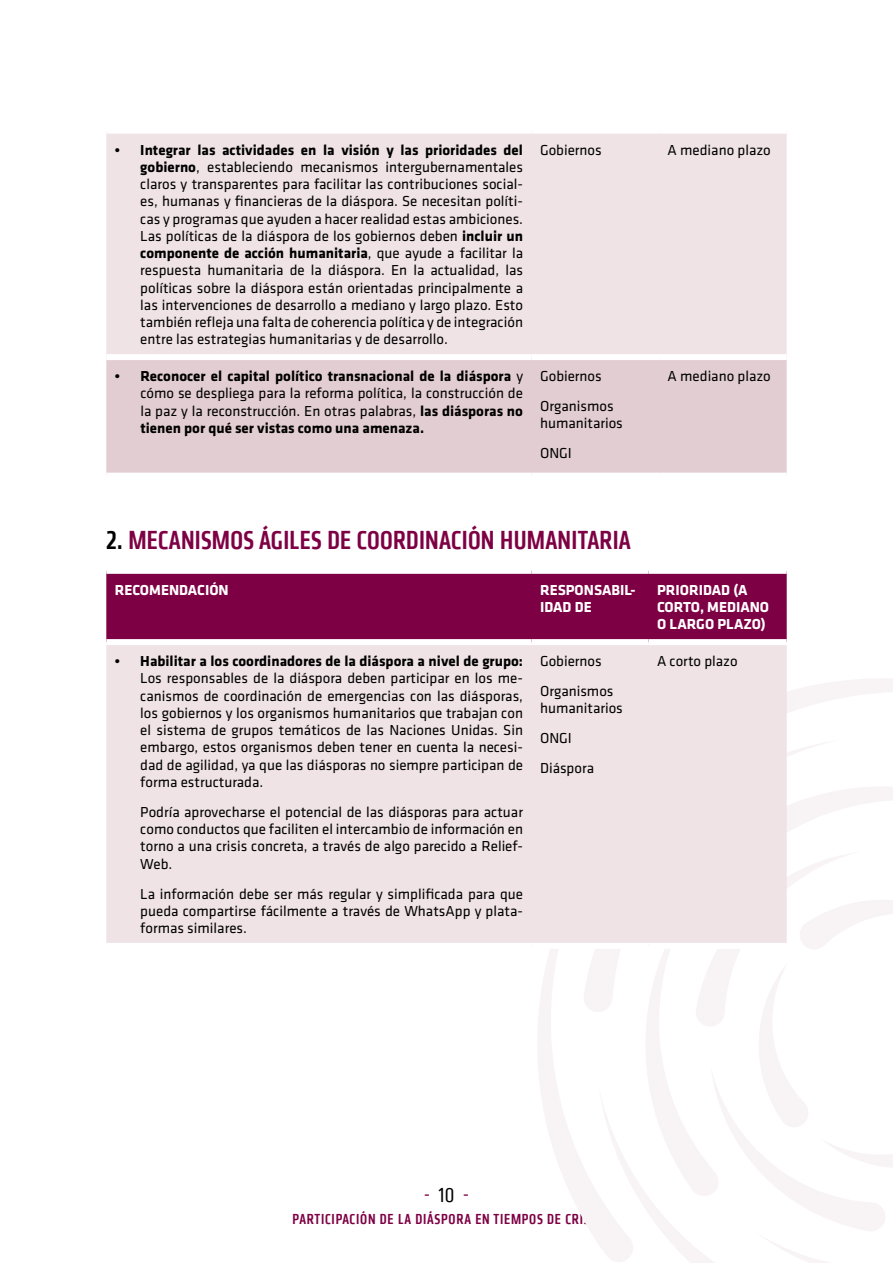
<style>
.page{position:relative;width:893px;height:1263px;background:#fff}
.page>*{position:absolute;margin:0;border:0;box-sizing:border-box;transform-origin:0 0}
.t1{font:500 condensed 27px "Klavika CH";letter-spacing:.01em;color:#7e0044}
.t2{font:condensed 21px "Klavika CH";color:#7e0044}
.t3{font:15px/17.2px "Klavika";color:#000;text-align:justify}
.t4{font:700 15px/17.2px "Klavika";color:#000;text-align:justify}
.t5{font:700 15px/17.2px "Klavika";color:#fff}
.t6{font:500 condensed 15px "Klavika CH";letter-spacing:.05em;color:#7e0044}
.s1{font-weight:700}
.s2{font-weight:400}
.s3{color:#000}
</style>
<div class="page">
<svg style="left:787px;top:679px;width:106px;height:34px"></svg>
<svg style="left:538px;top:949px;width:61px;height:295px"></svg>
<svg style="left:583px;top:742px;width:245px;height:271px"></svg>
<svg style="left:599px;top:1100px;width:46px;height:162px"></svg>
<svg style="left:645px;top:786px;width:248px;height:477px"></svg>
<div style="left:106px;top:134px;width:681px;height:220px;background:#efe3e6"></div>
<div style="left:106px;top:360px;width:681px;height:113px;background:#e2cdd2"></div>
<div style="left:106px;top:574px;width:681px;height:65px;background:#7e0044"></div>
<div style="left:106px;top:645px;width:681px;height:298px;background:#efe3e6"></div>
<div style="left:531px;top:943px;width:117px;height:6px;background:#fff"></div>
<div style="left:648px;top:943px;width:139px;height:6px;background:#fff"></div>
<p class="t3" style="left:140px;top:140px;width:384px;text-indent:-26px"><span class="s1">• Integrar las actividades en la visión y las prioridades del gobierno</span>, estableciendo mecanismos intergubernamentales claros y transparentes para facilitar las contribuciones social&shy;es, humanas y financieras de la diáspora. Se necesitan políti&shy;cas y programas que ayuden a hacer realidad estas ambiciones.<br>Las políticas de la diáspora de los gobiernos deben <span class="s1">incluir un componente de acción humanitaria</span>, que ayude a facilitar la respuesta humanitaria de la diáspora. En la actualidad, las políticas sobre la diáspora están orientadas principalmente a las intervenciones de desarrollo a mediano y largo plazo. Esto también refleja una falta de coherencia política y de integración entre las estrategias humanitarias y de desarrollo.</p>
<p class="t3" style="left:540px;top:140px;width:63px">Gobiernos</p>
<p class="t3" style="left:668px;top:140px;width:105px">A mediano plazo</p>
<p class="t4" style="left:140px;top:367px;width:384px;text-indent:-26px">• Reconocer el capital político transnacional de la diáspora <span class="s2">y cómo se despliega para la reforma política, la construcción de la paz y la reconstrucción. En otras palabras,</span> las diásporas no tienen por qué ser vistas como una amenaza.</p>
<p class="t3" style="left:540px;top:361px;width:75px;line-height:30px">Gobiernos<br>Organismos</p>
<p class="t3" style="left:668px;top:367px;width:105px">A mediano plazo</p>
<p class="t3" style="left:540px;top:408px;width:84px;line-height:30px">humanitarios<br>ONGI</p>
<h1 class="t1" style="left:106px;top:523px;width:526px"><span class="s3">2.</span> MECANISMOS ÁGILES DE COORDINACIÓN HUMANITARIA</h1>
<p class="t5" style="left:115px;top:580px;width:115px">RECOMENDACIÓN</p>
<p class="t5" style="left:540px;top:580px;width:97px">RESPONSABIL-<br>IDAD DE</p>
<p class="t5" style="left:657px;top:580px;width:114px">PRIORIDAD (A<br>CORTO, MEDIANO<br>O LARGO PLAZO)</p>
<p class="t4" style="left:115px;top:652px;width:410px">• Habilitar a los coordinadores de la diáspora a nivel de grupo:</p>
<p class="t3" style="left:140px;top:669px;width:384px">Los responsables de la diáspora deben participar en los me&shy;canismos de coordinación de emergencias con las diásporas, los gobiernos y los organismos humanitarios que trabajan con el sistema de grupos temáticos de las Naciones Unidas. Sin embargo, estos organismos deben tener en cuenta la necesi&shy;dad de agilidad, ya que las diásporas no siempre participan de forma estructurada.</p>
<p class="t3" style="left:140px;top:803px;width:384px">Podría aprovecharse el potencial de las diásporas para actuar como conductos que faciliten el intercambio de información en torno a una crisis concreta, a través de algo parecido a Relief-Web.</p>
<p class="t3" style="left:140px;top:884px;width:384px">La información debe ser más regular y simplificada para que pueda compartirse fácilmente a través de WhatsApp y plata&shy;formas similares.</p>
<p class="t3" style="left:657px;top:652px;width:82px">A corto plazo</p>
<p class="t3" style="left:540px;top:646px;width:75px;line-height:30px">Gobiernos<br>Organismos</p>
<p class="t3" style="left:540px;top:693px;width:84px;line-height:30px;text-align:left">humanitarios<br>ONGI<br>Diáspora</p>
<h2 class="t2" style="left:424px;top:1182px;width:47px">- <span class="s3">10</span> -</h2>
<p class="t6" style="left:293px;top:1210px;width:309px">PARTICIPACIÓN DE LA DIÁSPORA EN TIEMPOS DE CRISIS</p>
</div>
